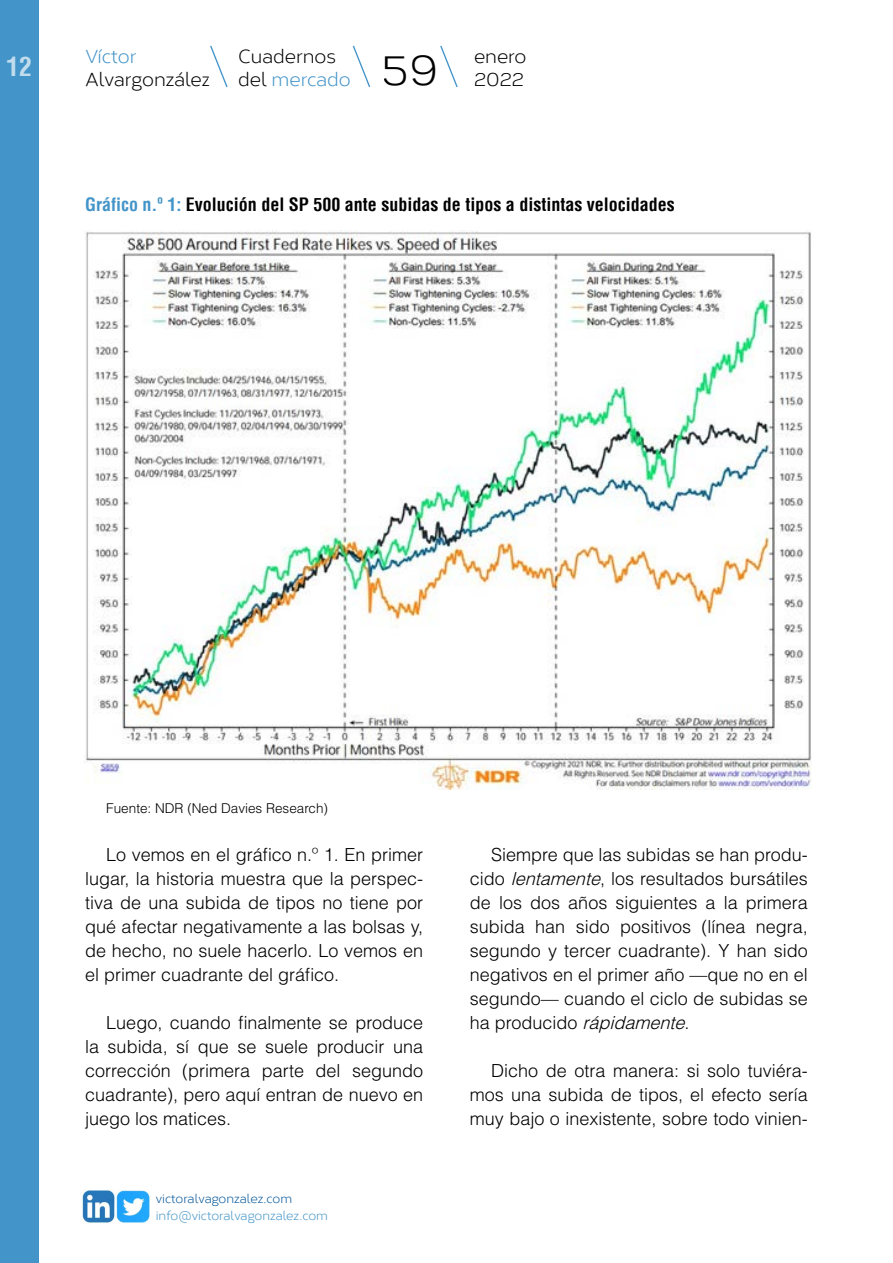
<style>
.page{position:relative;width:893px;height:1263px;background:#fff}
.page>*{position:absolute;margin:0;border:0;box-sizing:border-box;transform-origin:0 0}
.t1{font:42.6px "Corbert";color:#000}
.t2{font:700 condensed 25.8px "Helvetica";color:#c1dced}
.t3{font:18.9px/22.6px "Corbert";color:#000}
.t4{font:18.9px "Corbert";color:#4394c9}
.t5{font:300 18px/24px "Helvetica LT Std";color:#000;text-align:justify}
.t6{font:700 condensed 18px "Helvetica";color:#000}
.t7{font:300 13.5px "Helvetica LT Std";color:#000}
.t8{font:12.3px "Corbert";color:#4394c9}
.t9{font:12.3px "Corbert";color:#00549a}
.s1{color:#4394c9}
.s2{font-style:italic}
</style>
<div class="page">
<div style="left:0;top:1px;width:38px;height:1262px;background:#4394c9"></div>
<svg style="left:210px;top:45px;width:18px;height:43px"></svg>
<svg style="left:352px;top:45px;width:19px;height:43px"></svg>
<svg style="left:440px;top:45px;width:18px;height:43px"></svg>
<img style="left:82px;top:1190px;width:68px;height:33px">
<img style="left:85px;top:231px;width:726px;height:558px">
<h2 class="t2" style="left:6px;top:51px;width:27px">12</h2>
<p class="t4" style="left:85px;top:42px;width:53px">Víctor</p>
<p class="t3" style="left:85px;top:66px;width:127px">Alvargonzález</p>
<p class="t3" style="left:238px;top:44px;width:114px">Cuadernos del <span class="s1">mercado</span></p>
<p class="t3" style="left:474px;top:44px;width:54px">enero</p>
<h1 class="t1" style="left:382px;top:37px;width:58px">59</h1>
<p class="t3" style="left:474px;top:66px;width:51px">2022</p>
<p class="t6" style="left:85px;top:193px;width:591px"><span class="s1">Gráfico n.º 1:</span> Evolución del SP 500 ante subidas de tipos a distintas velocidades</p>
<p class="t7" style="left:106px;top:799px;width:223px">Fuente: NDR (Ned Davies Research)</p>
<p class="t5" style="left:85px;top:842px;width:340px;text-indent:21px">Lo vemos en el gráfico n.º 1. En primer lugar, la historia muestra que la perspec&shy;tiva de una subida de tipos no tiene por qué afectar negativamente a las bolsas y, de hecho, no suele hacerlo. Lo vemos en el primer cuadrante del gráfico.</p>
<p class="t5" style="left:85px;top:1010px;width:340px;text-indent:21px">Luego, cuando finalmente se produce la subida, sí que se suele producir una corrección (primera parte del segundo cuadrante), pero aquí entran de nuevo en juego los matices.</p>
<p class="t9" style="left:156px;top:1189px;width:138px">victoralvagonzalez.com</p>
<p class="t8" style="left:156px;top:1206px;width:174px">info@victoralvagonzalez.com</p>
<p class="t5" style="left:470px;top:842px;width:340px;text-indent:21px">Siempre que las subidas se han produ&shy;cido <span class="s2">lentamente</span>, los resultados bursátiles de los dos años siguientes a la primera subida han sido positivos (línea negra, segundo y tercer cuadrante). Y han sido negativos en el primer año —que no en el segundo— cuando el ciclo de subidas se h a p r o d u c i d o <span class="s2">rápidamente</span>.</p>
<p class="t5" style="left:470px;top:1058px;width:340px;text-indent:21px">Dicho de otra manera: si solo tuviéra&shy;mos una subida de tipos, el efecto sería muy bajo o inexistente, sobre todo vinien-</p>
</div>
